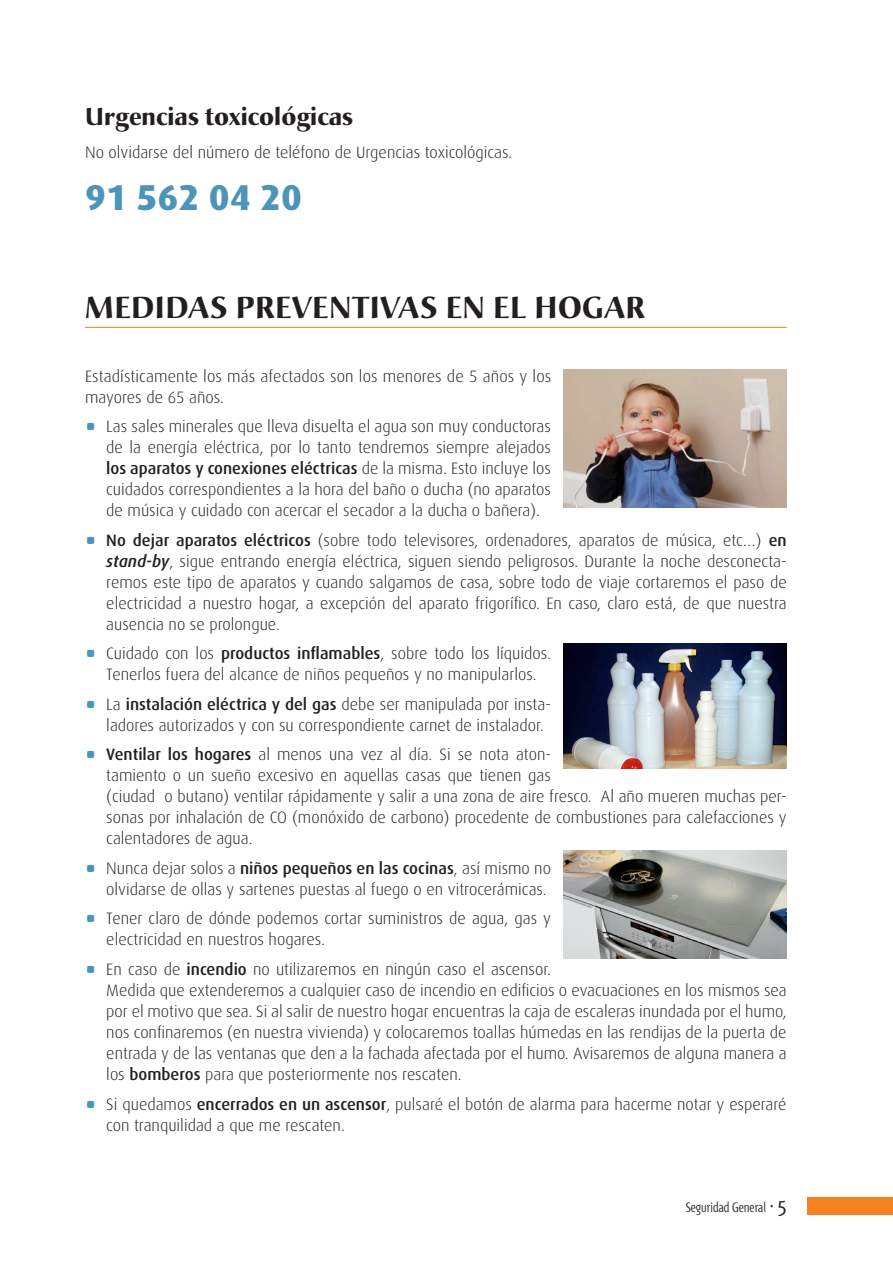
<style>
.page{position:relative;width:893px;height:1263px;background:#fff}
.page>*{position:absolute;margin:0;border:0;box-sizing:border-box;transform-origin:0 0}
.Texto{font:800 36px "Dax";color:#4c94b9}
.Título_artículo{font:700 30px "Christiana";letter-spacing:.01em;color:#231f20}
.Subtítulo_nivel_I{font:700 24px "Christiana";color:#231f20}
.Texto_listado_viñeta{font:300 16.5px/21px "Dax";color:#231f20}
.Texto-2{font:300 16.5px/21px "Dax";color:#231f20}
.t1{font:300 13.5px "Fontana ND Cc Os F";color:#231f20}
.s1{font-weight:500}
.s2{font-weight:500;font-style:italic}
.s3{font-weight:400;font-size:21px}
</style>
<div class="page">
<div style="left:808px;top:1197px;width:85px;height:17px;background:#f58220"></div>
<hr style="left:85px;top:327px;width:702px;height:1px;background:#f58220">
<img style="left:564px;top:370px;width:223px;height:137px">
<img style="left:564px;top:643px;width:223px;height:125px">
<img style="left:564px;top:850px;width:223px;height:108px">
<p class="Subtítulo_nivel_I" style="left:85px;top:101px;width:270px">Urgencias toxicológicas</p>
<p class="Texto-2" style="left:85px;top:142px;width:429px">No olvidarse del número de teléfono de Urgencias toxicológicas.</p>
<p class="Texto" style="left:85px;top:177px;width:219px">91 562 04 20</p>
<p class="Título_artículo" style="left:85px;top:289px;width:561px">MEDIDAS PREVENTIVAS EN EL HOGAR</p>
<p class="Texto-2" style="left:85px;top:366px;width:468px">Estadísticamente los más afectados son los menores de 5 años y los mayores de 65 años.</p>
<p class="Texto_listado_viñeta" style="left:106px;top:416px;width:446px;text-align:justify">Las sales minerales que lleva disuelta el agua son muy conductoras de la energía eléctrica, por lo tanto tendremos siempre alejados <span class="s1">los aparatos y conexiones eléctricas</span> de la misma. Esto incluye los cuidados correspondientes a la hora del baño o ducha (no aparatos de música y cuidado con acercar el secador a la ducha o bañera).</p>
<p class="Texto_listado_viñeta" style="left:106px;top:530px;width:682px;text-align:justify"><span class="s1">No dejar aparatos eléctricos</span> (sobre todo televisores, ordenadores, aparatos de música, etc…) <span class="s1">en </span><span class="s2">stand-by</span>, sigue entrando energía eléctrica, siguen siendo peligrosos. Durante la noche desconecta&shy;remos este tipo de aparatos y cuando salgamos de casa, sobre todo de viaje cortaremos el paso de electricidad a nuestro hogar, a excepción del aparato frigorífico. En caso, claro está, de que nuestra ausencia no se prolongue.</p>
<p class="Texto_listado_viñeta" style="left:106px;top:643px;width:446px">Cuidado con los <span class="s1">productos inflamables</span>, sobre todo los líquidos.<br>Tenerlos fuera del alcance de niños pequeños y no manipularlos.</p>
<p class="Texto_listado_viñeta" style="left:106px;top:694px;width:446px">La <span class="s1">instalación eléctrica y del gas</span> debe ser manipulada por insta&shy;ladores autorizados y con su correspondiente carnet de instalador.</p>
<p class="Texto_listado_viñeta" style="left:106px;top:744px;width:682px"><span class="s1">Ventilar los hogares</span> al menos una vez al día. Si se nota aton-<br>tamiento o un sueño excesivo en aquellas casas que tienen gas<br>(ciudad o butano) ventilar rápidamente y salir a una zona de aire fresco. Al año mueren muchas per&shy;sonas por inhalación de CO (monóxido de carbono) procedente de combustiones para calefacciones y calentadores de agua.</p>
<p class="Texto_listado_viñeta" style="left:106px;top:858px;width:446px">Nunca dejar solos a <span class="s1">niños pequeños en las cocinas</span>, así mismo no olvidarse de ollas y sartenes puestas al fuego o en vitrocerámicas.</p>
<p class="Texto_listado_viñeta" style="left:106px;top:908px;width:446px">Tener claro de dónde podemos cortar suministros de agua, gas y electricidad en nuestros hogares.</p>
<p class="Texto_listado_viñeta" style="left:106px;top:959px;width:682px">En caso de <span class="s1">incendio</span> no utilizaremos en ningún caso el ascensor.<br>Medida que extenderemos a cualquier caso de incendio en edificios o evacuaciones en los mismos sea por el motivo que sea. Si al salir de nuestro hogar encuentras la caja de escaleras inundada por el humo, nos confinaremos (en nuestra vivienda) y colocaremos toallas húmedas en las rendijas de la puerta de entrada y de las ventanas que den a la fachada afectada por el humo. Avisaremos de alguna manera a los <span class="s1">bomberos</span> para que posteriormente nos rescaten.</p>
<p class="Texto_listado_viñeta" style="left:106px;top:1093px;width:682px">Si quedamos <span class="s1">encerrados en un ascensor</span>, pulsaré el botón de alarma para hacerme notar y esperaré con tranquilidad a que me rescaten.</p>
<p class="t1" style="left:686px;top:1201px;width:102px">Seguridad General <span class="s3">· 5</span></p>
</div>
